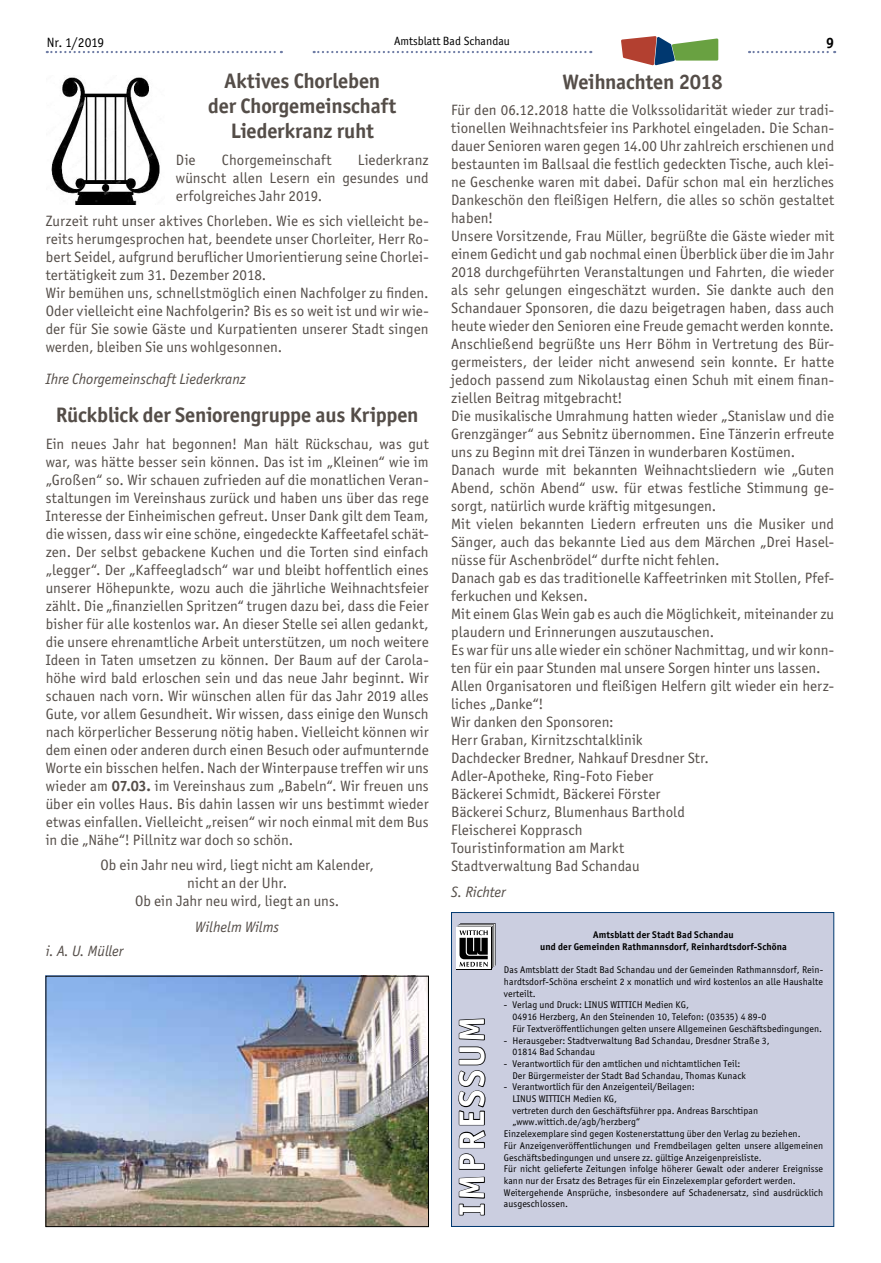
<style>
.page{position:relative;width:881px;height:1263px;background:#fff}
.page>*{position:absolute;margin:0;border:0;box-sizing:border-box;transform-origin:0 0}
.t1{font:700 36px "Officina San ITC";letter-spacing:.08em;color:#fff}
.t2{font:700 21px/25.2px "Officina San ITC";letter-spacing:-.01em;color:#544d48;text-align:center}
.t3{font:15px/18px "Officina San ITC";letter-spacing:.005em;color:#544d48;text-align:justify}
.t4{font:italic 15px "Officina San ITC";color:#544d48}
.t5{font:700 15px "Officina San ITC";color:#000}
.t6{font:13.5px "Officina San ITC";letter-spacing:-.01em;color:#000}
.t7{font:12px "Officina San ITC";color:#000}
.t8{font:9.75px/11.7px "Officina San ITC";letter-spacing:.01em;color:#000}
.t9{font:700 9.75px/11.7px "Officina San ITC";letter-spacing:.01em;color:#000;text-align:center}
.s1{font-weight:700}
</style>
<div class="page">
<svg style="left:313px;top:51px;width:278px;height:2px"></svg>
<svg style="left:47px;top:51px;width:235px;height:2px"></svg>
<svg style="left:748px;top:51px;width:86px;height:2px"></svg>
<svg style="left:621px;top:36px;width:97px;height:29px"></svg>
<img style="left:51px;top:77px;width:109px;height:127px">
<img style="left:48px;top:978px;width:378px;height:247px">
<div style="left:46px;top:976px;width:382px;height:251px;border:1px solid #000"></div>
<div style="left:451px;top:912px;width:382px;height:315px;background:#cbcee0;border:1px solid #003870"></div>
<svg style="left:451px;top:1176px;width:34px;height:40px"></svg>
<svg style="left:451px;top:1018px;width:35px;height:152px"></svg>
<div style="left:456px;top:927px;width:35px;height:43px;background:#000"></div>
<div style="left:456px;top:928px;width:34px;height:41px;background:#fff"></div>
<svg style="left:457px;top:923px;width:38px;height:45px"></svg>
<p class="t6" style="left:47px;top:34px;width:59px">Nr. 1/2019</p>
<p class="t7" style="left:394px;top:34px;width:117px">Amtsblatt Bad Schandau</p>
<p class="t5" style="left:825px;top:34px;width:10px">9</p>
<h2 class="t2" style="left:208px;top:68px;width:189px">Aktives Chorleben der Chorgemeinschaft<br>Liederkranz ruht</h2>
<p class="t3" style="left:176px;top:151px;width:21px">Die</p>
<p class="t3" style="left:222px;top:151px;width:111px">Chorgemeinschaft</p>
<h2 class="t2" style="left:562px;top:69px;width:161px">Weihnachten 2018</h2>
<p class="t3" style="left:451px;top:101px;width:384px;text-align:left">Für den 06.12.2018 hatte die Volkssolidarität wieder zur tradi&shy;tionellen Weihnachtsfeier ins Parkhotel eingeladen. Die Schan&shy;dauer Senioren waren gegen 14.00 Uhr zahlreich erschienen und bestaunten im Ballsaal die festlich gedeckten Tische, auch klei&shy;ne Geschenke waren mit dabei. Dafür schon mal ein herzliches Dankeschön den fleißigen Helfern, die alles so schön gestaltet haben!<br>Unsere Vorsitzende, Frau Müller, begrüßte die Gäste wieder mit einem Gedicht und gab nochmal einen Überblick über die im Jahr 2018 durchgeführten Veranstaltungen und Fahrten, die wieder als sehr gelungen eingeschätzt wurden. Sie dankte auch den Schandauer Sponsoren, die dazu beigetragen haben, dass auch heute wieder den Senioren eine Freude gemacht werden konnte.<br>Anschließend begrüßte uns Herr Böhm in Vertretung des Bür&shy;germeisters, der leider nicht anwesend sein konnte. Er hatte jedoch passend zum Nikolaustag einen Schuh mit einem finan&shy;ziellen Beitrag mitgebracht!<br>Die musikalische Umrahmung hatten wieder „Stanislaw und die Grenzgänger“ aus Sebnitz übernommen. Eine Tänzerin erfreute uns zu Beginn mit drei Tänzen in wunderbaren Kostümen.<br>Danach wurde mit bekannten Weihnachtsliedern wie „Guten Abend, schön Abend“ usw. für etwas festliche Stimmung ge&shy;sorgt, natürlich wurde kräftig mitgesungen.<br>Mit vielen bekannten Liedern erfreuten uns die Musiker und Sänger, auch das bekannte Lied aus dem Märchen „Drei Hasel&shy;nüsse für Aschenbrödel“ durfte nicht fehlen.<br>Danach gab es das traditionelle Kaffeetrinken mit Stollen, Pfef&shy;ferkuchen und Keksen.<br>Mit einem Glas Wein gab es auch die Möglichkeit, miteinander zu plaudern und Erinnerungen auszutauschen.<br>Es war für uns alle wieder ein schöner Nachmittag, und wir konn&shy;ten für ein paar Stunden mal unsere Sorgen hinter uns lassen.<br>Allen Organisatoren und fleißigen Helfern gilt wieder ein herz&shy;liches „Danke“!<br>Wir danken den Sponsoren:<br>Herr Graban, Kirnitzschtalklinik<br>Dachdecker Bredner, Nahkauf Dresdner Str.<br>Adler-Apotheke, Ring-Foto Fieber<br>Bäckerei Schmidt, Bäckerei Förster<br>Bäckerei Schurz, Blumenhaus Barthold<br>Fleischerei Kopprasch<br>Touristinformation am Markt<br>Stadtverwaltung Bad Schandau</p>
<p class="t4" style="left:451px;top:883px;width:56px">S. Richter</p>
<p class="t9" style="left:540px;top:929px;width:248px">Amtsblatt der Stadt Bad Schandau<br>und der Gemeinden Rathmannsdorf, Reinhardtsdorf-Schöna</p>
<p class="t8" style="left:503px;top:964px;width:320px;text-align:justify">Das Amtsblatt der Stadt Bad Schandau und der Gemeinden Rathmannsdorf, Rein&shy;hardtsdorf-Schöna erscheint 2 x monatlich und wird kostenlos an alle Haushalte verteilt.</p>
<p class="t8" style="left:512px;top:999px;width:311px;text-indent:-9px">- Verlag und Druck: LINUS WITTICH Medien KG,<br>04916 Herzberg, An den Steinenden 10, Telefon: (03535) 4 89-0<br>Für Textveröffentlichungen gelten unsere Allgemeinen Geschäftsbedingungen.</p>
<p class="t8" style="left:512px;top:1034px;width:259px;text-indent:-9px">- Herausgeber: Stadtverwaltung Bad Schandau, Dresdner Straße 3,<br>01814 Bad Schandau</p>
<p class="t8" style="left:512px;top:1058px;width:235px;text-indent:-9px">- Verantwortlich für den amtlichen und nichtamtlichen Teil:<br>Der Bürgermeister der Stadt Bad Schandau, Thomas Kunack</p>
<p class="t8" style="left:503px;top:1081px;width:192px">- Verantwortlich für den Anzeigenteil/Beilagen:</p>
<p class="t8" style="left:512px;top:1093px;width:106px">LINUS WITTICH Medien KG,</p>
<p class="t8" style="left:512px;top:1104px;width:247px">vertreten durch den Geschäftsführer ppa. Andreas Barschtipan</p>
<p class="t8" style="left:512px;top:1116px;width:129px">„www.wittich.de/agb/herzberg“</p>
<p class="t8" style="left:503px;top:1128px;width:298px">Einzelexemplare sind gegen Kostenerstattung über den Verlag zu beziehen.</p>
<p class="t8" style="left:503px;top:1139px;width:320px">Für Anzeigenveröffentlichungen und Fremdbeilagen gelten unsere allgemeinen</p>
<p class="t8" style="left:503px;top:1151px;width:259px">Geschäftsbedingungen und unsere zz. gültige Anzeigenpreisliste.</p>
<p class="t8" style="left:503px;top:1163px;width:320px">Für nicht gelieferte Zeitungen infolge höherer Gewalt oder anderer Ereignisse</p>
<p class="t8" style="left:503px;top:1175px;width:293px">kann nur der Ersatz des Betrages für ein Einzelexemplar gefordert werden.</p>
<p class="t8" style="left:503px;top:1186px;width:320px">Weitergehende Ansprüche, insbesondere auf Schadenersatz, sind ausdrücklich</p>
<p class="t8" style="left:503px;top:1198px;width:66px">ausgeschlossen.</p>
<p class="t3" style="left:176px;top:151px;width:254px;text-indent:182px">Liederkranz wünscht allen Lesern ein gesundes und erfolgreiches Jahr 2019.</p>
<p class="t3" style="left:46px;top:212px;width:384px;text-align:left">Zurzeit ruht unser aktives Chorleben. Wie es sich vielleicht be&shy;reits herumgesprochen hat, beendete unser Chorleiter, Herr Ro&shy;bert Seidel, aufgrund beruflicher Umorientierung seine Chorlei&shy;tertätigkeit zum 31. Dezember 2018.<br>Wir bemühen uns, schnellstmöglich einen Nachfolger zu finden.<br>Oder vielleicht eine Nachfolgerin? Bis es so weit ist und wir wie&shy;der für Sie sowie Gäste und Kurpatienten unserer Stadt singen werden, bleiben Sie uns wohlgesonnen.</p>
<p class="t4" style="left:46px;top:371px;width:201px">Ihre Chorgemeinschaft Liederkranz</p>
<h2 class="t2" style="left:56px;top:402px;width:364px">Rückblick der Seniorengruppe aus Krippen</h2>
<p class="t3" style="left:46px;top:435px;width:384px">Ein neues Jahr hat begonnen! Man hält Rückschau, was gut war, was hätte besser sein können. Das ist im „Kleinen“ wie im „Großen“ so. Wir schauen zufrieden auf die monatlichen Veran&shy;staltungen im Vereinshaus zurück und haben uns über das rege Interesse der Einheimischen gefreut. Unser Dank gilt dem Team, die wissen, dass wir eine schöne, eingedeckte Kaffeetafel schät&shy;zen. Der selbst gebackene Kuchen und die Torten sind einfach „legger“. Der „Kaffeegladsch“ war und bleibt hoffentlich eines unserer Höhepunkte, wozu auch die jährliche Weihnachtsfeier zählt. Die „finanziellen Spritzen“ trugen dazu bei, dass die Feier bisher für alle kostenlos war. An dieser Stelle sei allen gedankt, die unsere ehrenamtliche Arbeit unterstützen, um noch weitere Ideen in Taten umsetzen zu können. Der Baum auf der Carola&shy;höhe wird bald erloschen sein und das neue Jahr beginnt. Wir schauen nach vorn. Wir wünschen allen für das Jahr 2019 alles Gute, vor allem Gesundheit. Wir wissen, dass einige den Wunsch nach körperlicher Besserung nötig haben. Vielleicht können wir dem einen oder anderen durch einen Besuch oder aufmunternde Worte ein bisschen helfen. Nach der Winterpause treffen wir uns wieder am <span class="s1">07.03.</span> im Vereinshaus zum „Babeln“. Wir freuen uns über ein volles Haus. Bis dahin lassen wir uns bestimmt wieder etwas einfallen. Vielleicht „reisen“ wir noch einmal mit dem Bus in die „Nähe“! Pillnitz war doch so schön.</p>
<p class="t3" style="left:100px;top:856px;width:274px;text-align:center">Ob ein Jahr neu wird, liegt nicht am Kalender, nicht an der Uhr.<br>Ob ein Jahr neu wird, liegt an uns.</p>
<p class="t4" style="left:195px;top:918px;width:85px">Wilhelm Wilms</p>
<p class="t4" style="left:46px;top:943px;width:79px">i. A. U. Müller</p>
<h1 class="t1" style="left:449px;top:1216px;width:201px;rotate:-90deg">IMPRESSUM</h1>
</div>
